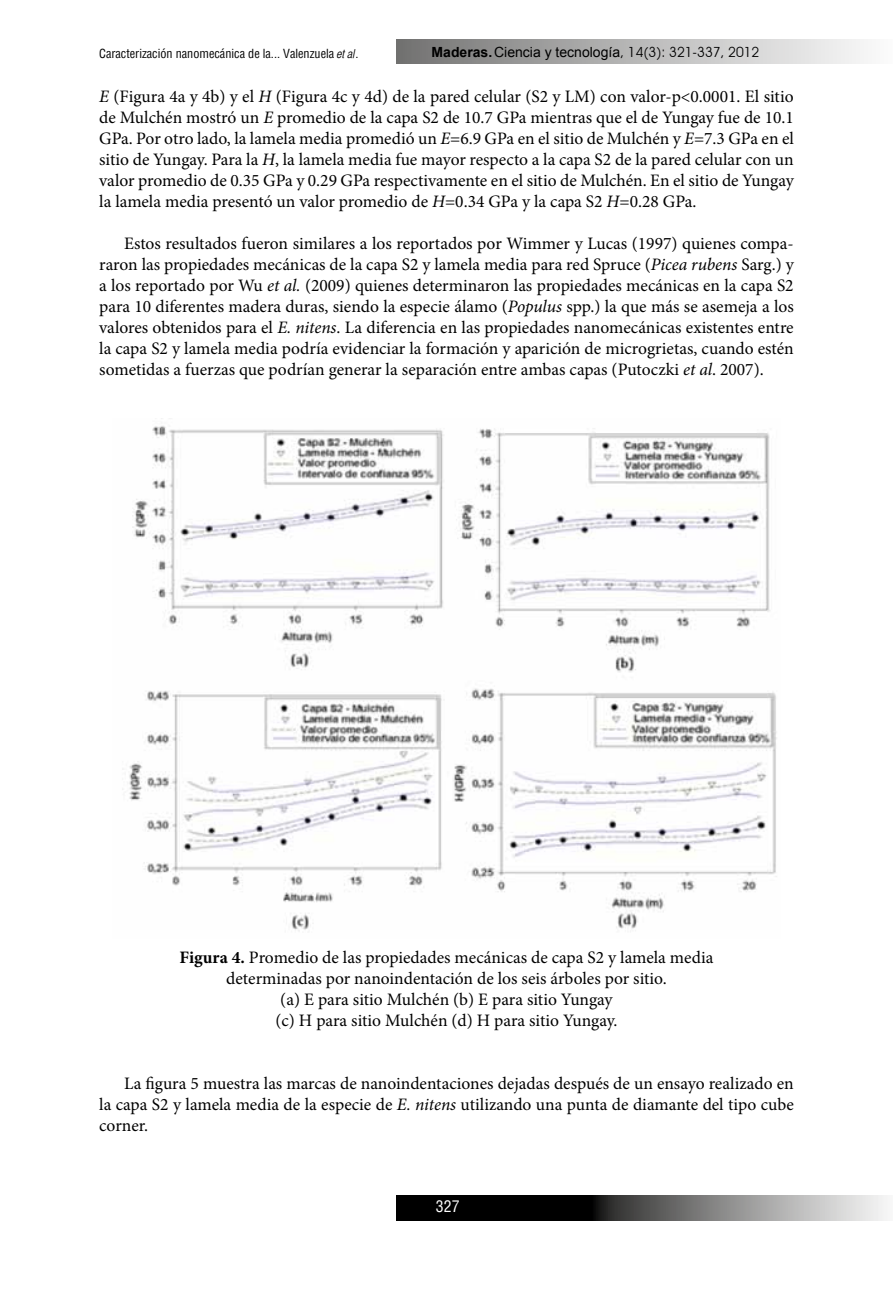
<style>
.page{position:relative;width:893px;height:1290px;background:#fff}
.page>*{position:absolute;margin:0;border:0;box-sizing:border-box;transform-origin:0 0}
.t1{font:17.5px/21px "Minion Pro";color:#000;text-align:justify}
.t2{font:condensed 15.75px "Helvetica LT Std";color:#fff}
.t3{font:14px "Avant Garde";color:#000}
.t4{font:condensed 12.25px "Helvetica";color:#000}
.s1{font-family:"Helvetica CY Oblique";font-stretch:normal}
.s2{font-family:"Arial";font-weight:700}
.s3{font-family:"Arial"}
.s4{font-style:italic}
.s5{font-weight:700}
</style>
<div class="page">
<img style="left:397px;top:1196px;width:490px;height:24px">
<div style="left:397px;top:40px;width:496px;height:24px;background:linear-gradient(to right,#747473,#fefefe)"></div>
<img style="left:122px;top:418px;width:655px;height:513px">
<p class="t4" style="left:99px;top:45px;width:261px">Caracterización nanomecánica de la... Valenzuela <span class="s1">et al</span>.</p>
<p class="t3" style="left:432px;top:43px;width:329px"><span class="s2">Maderas.</span><span class="s3">Ciencia y tecnología</span>, 14(3): 321-337, 2012</p>
<p class="t1" style="left:99px;top:86px;width:696px"><span class="s4">E</span> (Figura 4a y 4b) y el <span class="s4">H</span> (Figura 4c y 4d) de la pared celular (S2 y LM) con valor-p&lt;0.0001. El sitio de Mulchén mostró un <span class="s4">E</span> promedio de la capa S2 de 10.7 GPa mientras que el de Yungay fue de 10.1<br>GPa. Por otro lado, la lamela media promedió un <span class="s4">E</span>=6.9 GPa en el sitio de Mulchén y <span class="s4">E</span>=7.3 GPa en el sitio de Yungay. Para la <span class="s4">H</span>, la lamela media fue mayor respecto a la capa S2 de la pared celular con un valor promedio de 0.35 GPa y 0.29 GPa respectivamente en el sitio de Mulchén. En el sitio de Yungay la lamela media presentó un valor promedio de <span class="s4">H</span>=0.34 GPa y la capa S2 <span class="s4">H</span>=0.28 GPa.</p>
<p class="t1" style="left:99px;top:233px;width:696px;text-indent:25px">Estos resultados fueron similares a los reportados por Wimmer y Lucas (1997) quienes compa&shy;raron las propiedades mecánicas de la capa S2 y lamela media para red Spruce (<span class="s4">Picea rubens</span> Sarg.) y a los reportado por Wu <span class="s4">et al.</span> (2009) quienes determinaron las propiedades mecánicas en la capa S2 para 10 diferentes madera duras, siendo la especie álamo (<span class="s4">Populus</span> spp.) la que más se asemeja a los valores obtenidos para el <span class="s4">E. nitens</span>. La diferencia en las propiedades nanomecánicas existentes entre la capa S2 y lamela media podría evidenciar la formación y aparición de microgrietas, cuando estén sometidas a fuerzas que podrían generar la separación entre ambas capas (Putoczki <span class="s4">et al</span>. 2007).</p>
<p class="t1" style="left:180px;top:947px;width:535px;text-align:center"><span class="s5">Figura 4.</span> Promedio de las propiedades mecánicas de capa S2 y lamela media determinadas por nanoindentación de los seis árboles por sitio.<br>(a) E para sitio Mulchén (b) E para sitio Yungay<br>(c) H para sitio Mulchén (d) H para sitio Yungay.</p>
<p class="t1" style="left:99px;top:1073px;width:696px;text-indent:25px">La gura 5 muestra las marcas de nanoindentaciones dejadas después de un ensayo realizado en la capa S2 y lamela media de la especie de <span class="s4">E. nitens</span> utilizando una punta de diamante del tipo cube corner.</p>
<p class="t2" style="left:436px;top:1196px;width:25px">327</p>
</div>
